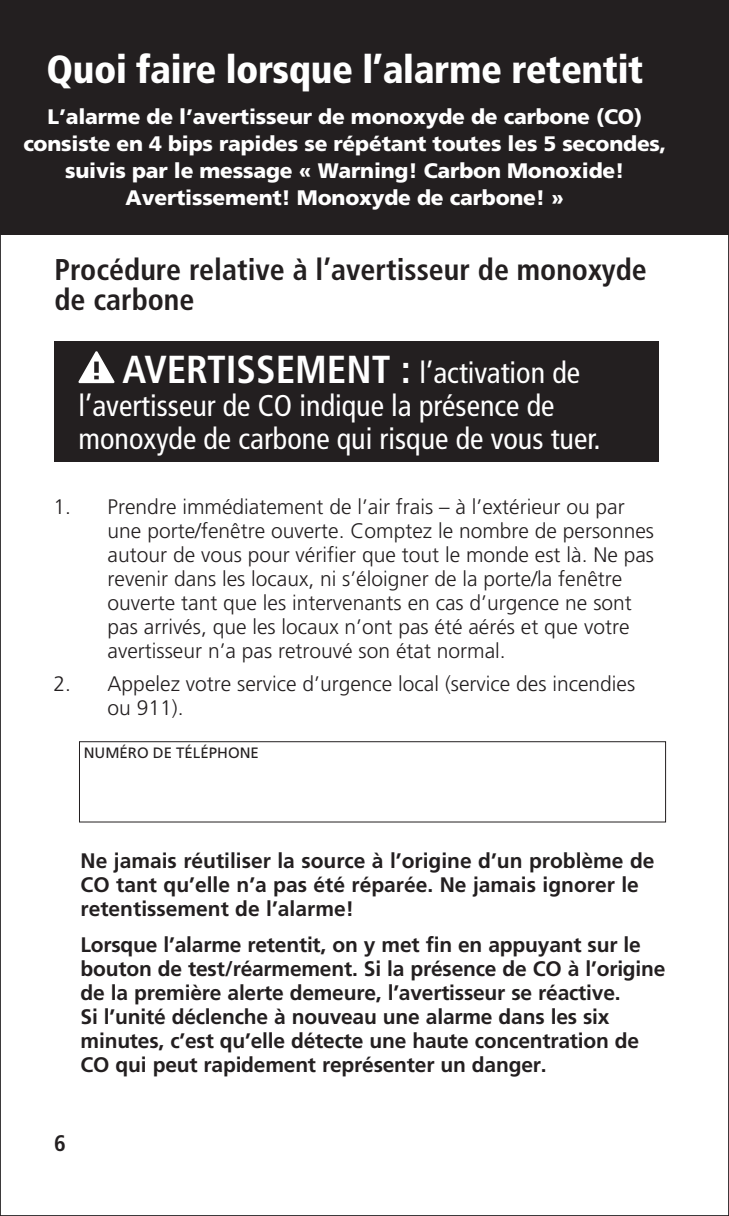
<style>
.page{position:relative;width:729px;height:1216px;background:#fff}
.page>*{position:absolute;margin:0;border:0;box-sizing:border-box;transform-origin:0 0}
.Section_Head{font:900 condensed 39px "Frutiger";letter-spacing:-.01em;color:#fff}
.Section_Head-2{font:700 condensed 39px "Frutiger";color:#fff}
.Section_Head-3{font:condensed 30px/33px "Frutiger";color:#fff}
.Section_Head-4{font:700 condensed 30px/30px "Frutiger";color:#231f20}
.t1{font:700 condensed 22.5px "Frutiger";color:#231f20}
.H__Body_Copy{font:700 21px/24px "Frutiger";letter-spacing:-.01em;color:#231f20}
.t2{font:300 21px/24px "Frutiger";color:#231f20}
.Section_Head-5{font:900 21px/27px "Frutiger";letter-spacing:-.01em;color:#fff;text-align:center}
.Body_Copy{font:15px "Frutiger";color:#231f20}
.s1{font-weight:400;font-size:30px}
</style>
<div class="page">
<div style="left:0;top:0;width:729px;height:234px;background:#231f20"></div>
<div style="left:54px;top:341px;width:604px;height:121px;background:#231f20"></div>
<svg style="left:78px;top:351px;width:36px;height:32px"></svg>
<div style="left:79px;top:741px;width:587px;height:81px;border:1px solid #231f20"></div>
<p class="Section_Head" style="left:46px;top:46px;width:598px">Quoi faire lorsque l’alarme retentit</p>
<p class="Section_Head-5" style="left:23px;top:103px;width:644px">L’alarme de l’avertisseur de monoxyde de carbone (CO) consiste en 4 bips rapides se répétant toutes les 5 secondes, suivis par le message « Warning! Carbon Monoxide!<br>Avertissement! Monoxyde de carbone! »</p>
<p class="Section_Head-4" style="left:54px;top:255px;width:594px">Procédure relative à l’avertisseur de monoxyde de carbone</p>
<p class="Section_Head-2" style="left:122px;top:346px;width:459px">AVERTISSEMENT : <span class="s1">l’activation de</span></p>
<p class="Section_Head-3" style="left:78px;top:389px;width:523px">l’avertisseur de CO indique la présence de monoxyde de carbone qui risque de vous tuer.</p>
<p class="t2" style="left:108px;top:495px;width:548px;text-indent:-54px">1. Prendre immédiatement de l’air frais – à l’extérieur ou par une porte/fenêtre ouverte. Comptez le nombre de personnes autour de vous pour vérifier que tout le monde est là. Ne pas revenir dans les locaux, ni s’éloigner de la porte/la fenêtre ouverte tant que les intervenants en cas d’urgence ne sont pas arrivés, que les locaux n’ont pas été aérés et que votre avertisseur n’a pas retrouvé son état normal.</p>
<p class="t2" style="left:108px;top:672px;width:529px;text-indent:-54px">2. Appelez votre service d’urgence local (service des incendies ou 911).</p>
<p class="Body_Copy" style="left:84px;top:743px;width:177px">NUMÉRO DE TÉLÉPHONE</p>
<p class="H__Body_Copy" style="left:81px;top:848px;width:575px">Ne jamais réutiliser la source à l’origine d’un problème de<br>CO tant qu’elle n’a pas été réparée. Ne jamais ignorer le retentissement de l’alarme!</p>
<p class="H__Body_Copy" style="left:81px;top:932px;width:586px">Lorsque l’alarme retentit, on y met fin en appuyant sur le bouton de test/réarmement. Si la présence de CO à l’origine de la première alerte demeure, l’avertisseur se réactive.<br>Si l’unité déclenche à nouveau une alarme dans les six minutes, c’est qu’elle détecte une haute concentration de CO qui peut rapidement représenter un danger.</p>
<p class="t1" style="left:54px;top:1130px;width:13px">6</p>
</div>
